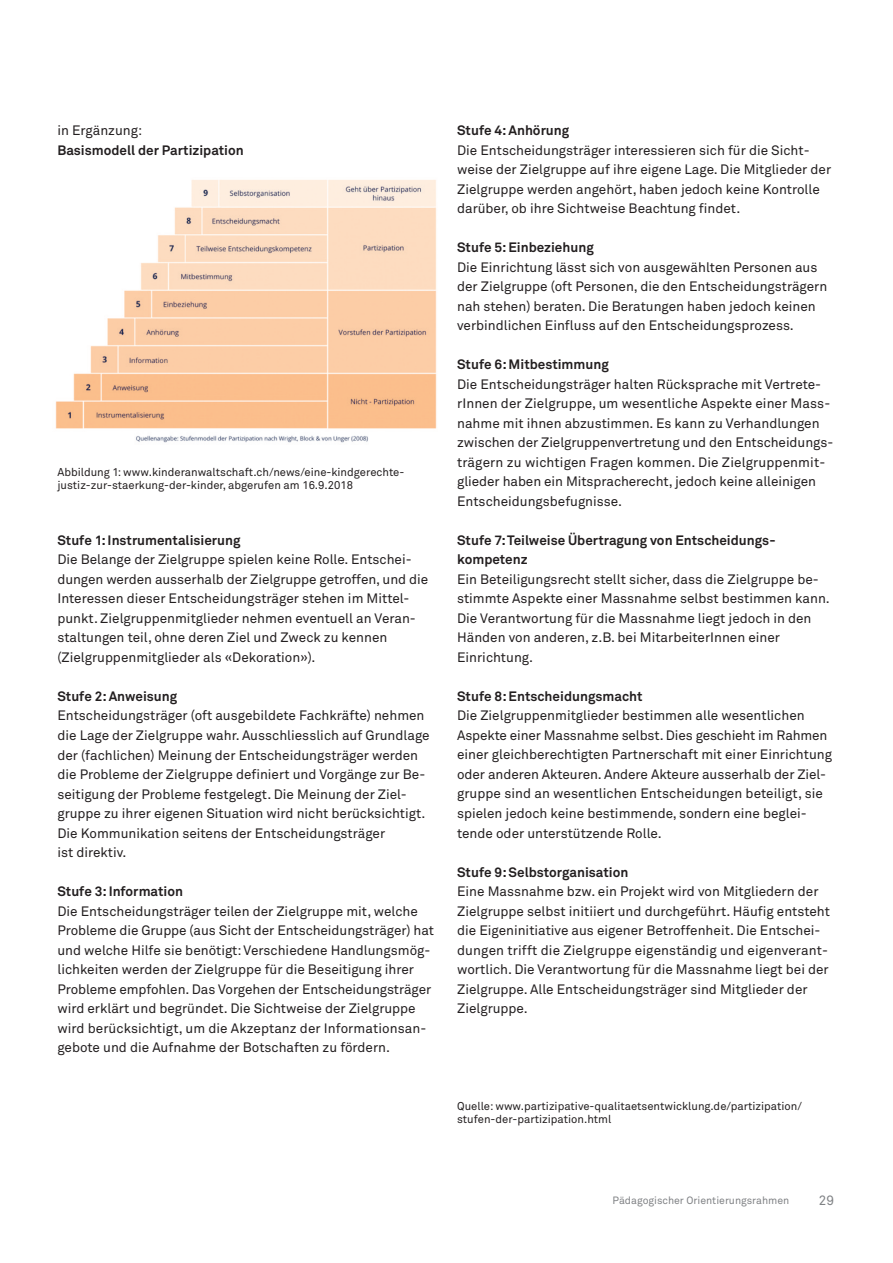
<style>
.page{position:relative;width:893px;height:1263px;background:#fff}
.page>*{position:absolute;margin:0;border:0;box-sizing:border-box;transform-origin:0 0}
.t1{font:13.5px/19.5px "Akkurat Std";color:#231f20}
.t2{font:700 13.5px/19.5px "Akkurat Std";color:#231f20}
.t3{font:13.5px "Akkurat Std";color:#808285}
.t4{font:11.25px/13.5px "Akkurat Std";color:#231f20}
.t5{font:10.5px "Akkurat Std";color:#808285}
</style>
<div class="page">
<img style="left:55px;top:180px;width:382px;height:263px">
<p class="t1" style="left:57px;top:122px;width:86px">in Ergänzung:</p>
<p class="t2" style="left:57px;top:142px;width:188px">Basismodell der Partizipation</p>
<p class="t4" style="left:57px;top:466px;width:348px">Abbildung 1: www.kinderanwaltschaft.ch/news/eine-kindgerechte&shy;justiz-zur-staerkung-der-kinder, abgerufen am 16.9.2018</p>
<p class="t2" style="left:57px;top:532px;width:185px">Stufe 1:Instrumentalisierung</p>
<p class="t1" style="left:57px;top:551px;width:372px">Die Belange der Zielgruppe spielen keine Rolle. Entschei&shy;dungen werden ausserhalb der Zielgruppe getroffen, und die Interessen dieser Entscheidungsträger stehen im Mittel&shy;punkt. Zielgruppenmitglieder nehmen eventuell an Veran&shy;staltungen teil, ohne deren Ziel und Zweck zu kennen (Zielgruppenmitglieder als «Dekoration»).</p>
<p class="t2" style="left:57px;top:688px;width:121px">Stufe 2:Anweisung</p>
<p class="t1" style="left:57px;top:707px;width:374px">Entscheidungsträger (oft ausgebildete Fachkräfte) nehmen die Lage der Zielgruppe wahr. Ausschliesslich auf Grundlage der (fachlichen) Meinung der Entscheidungsträger werden die Probleme der Zielgruppe definiert und Vorgänge zur Be&shy;seitigung der Probleme festgelegt. Die Meinung der Ziel&shy;gruppe zu ihrer eigenen Situation wird nicht berücksichtigt.<br>Die Kommunikation seitens der Entscheidungsträger<br>ist direktiv.</p>
<p class="t2" style="left:57px;top:883px;width:127px">Stufe 3:Information</p>
<p class="t1" style="left:57px;top:902px;width:378px">Die Entscheidungsträger teilen der Zielgruppe mit, welche Probleme die Gruppe (aus Sicht der Entscheidungsträger) hat und welche Hilfe sie benötigt: Verschiedene Handlungsmög&shy;lichkeiten werden der Zielgruppe für die Beseitigung ihrer Probleme empfohlen. Das Vorgehen der Entscheidungsträger wird erklärt und begründet. Die Sichtweise der Zielgruppe wird berücksichtigt, um die Akzeptanz der Informationsan&shy;gebote und die Aufnahme der Botschaften zu fördern.</p>
<p class="t2" style="left:457px;top:122px;width:114px">Stufe 4:Anhörung</p>
<p class="t1" style="left:457px;top:142px;width:376px">Die Entscheidungsträger interessieren sich für die Sicht&shy;weise der Zielgruppe auf ihre eigene Lage. Die Mitglieder der Zielgruppe werden angehört, haben jedoch keine Kontrolle darüber, ob ihre Sichtweise Beachtung findet.</p>
<p class="t2" style="left:457px;top:239px;width:138px">Stufe 5:Einbeziehung</p>
<p class="t1" style="left:457px;top:259px;width:372px">Die Einrichtung lässt sich von ausgewählten Personen aus der Zielgruppe (oft Personen, die den Entscheidungsträgern nah stehen) beraten. Die Beratungen haben jedoch keinen verbindlichen Einfluss auf den Entscheidungsprozess.</p>
<p class="t2" style="left:457px;top:356px;width:153px">Stufe 6:Mitbestimmung</p>
<p class="t1" style="left:457px;top:376px;width:378px">Die Entscheidungsträger halten Rücksprache mit Vertrete&shy;rInnen der Zielgruppe, um wesentliche Aspekte einer Mass&shy;nahme mit ihnen abzustimmen. Es kann zu Verhandlungen zwischen der Zielgruppenvertretung und den Entscheidungs&shy;trägern zu wichtigen Fragen kommen. Die Zielgruppenmit&shy;glieder haben ein Mitspracherecht, jedoch keine alleinigen Entscheidungsbefugnisse.</p>
<p class="t2" style="left:457px;top:532px;width:320px">Stufe 7:Teilweise Übertragung von Entscheidungs&shy;kompetenz</p>
<p class="t1" style="left:457px;top:571px;width:374px">Ein Beteiligungsrecht stellt sicher, dass die Zielgruppe be&shy;stimmte Aspekte einer Massnahme selbst bestimmen kann.<br>Die Verantwortung für die Massnahme liegt jedoch in den Händen von anderen, z.B. bei MitarbeiterInnen einer Einrichtung.</p>
<p class="t2" style="left:457px;top:688px;width:187px">Stufe 8:Entscheidungsmacht</p>
<p class="t1" style="left:457px;top:707px;width:376px">Die Zielgruppenmitglieder bestimmen alle wesentlichen Aspekte einer Massnahme selbst. Dies geschieht im Rahmen einer gleichberechtigten Partnerschaft mit einer Einrichtung oder anderen Akteuren. Andere Akteure ausserhalb der Ziel&shy;gruppe sind an wesentlichen Entscheidungen beteiligt, sie spielen jedoch keine bestimmende, sondern eine beglei&shy;tende oder unterstützende Rolle.</p>
<p class="t2" style="left:457px;top:863px;width:173px">Stufe 9:Selbstorganisation</p>
<p class="t1" style="left:457px;top:883px;width:374px">Eine Massnahme bzw. ein Projekt wird von Mitgliedern der Zielgruppe selbst initiiert und durchgeführt. Häufig entsteht die Eigeninitiative aus eigener Betroffenheit. Die Entschei&shy;dungen trifft die Zielgruppe eigenständig und eigenverant&shy;wortlich. Die Verantwortung für die Massnahme liegt bei der Zielgruppe. Alle Entscheidungsträger sind Mitglieder der Zielgruppe.</p>
<p class="t4" style="left:457px;top:1100px;width:346px">Quelle: www.partizipative-qualitaetsentwicklung.de/partizipation/ stufen-der-partizipation.html</p>
<p class="t5" style="left:613px;top:1196px;width:178px">Pädagogischer Orientierungsrahmen</p>
<p class="t3" style="left:819px;top:1195px;width:17px">29</p>
</div>
